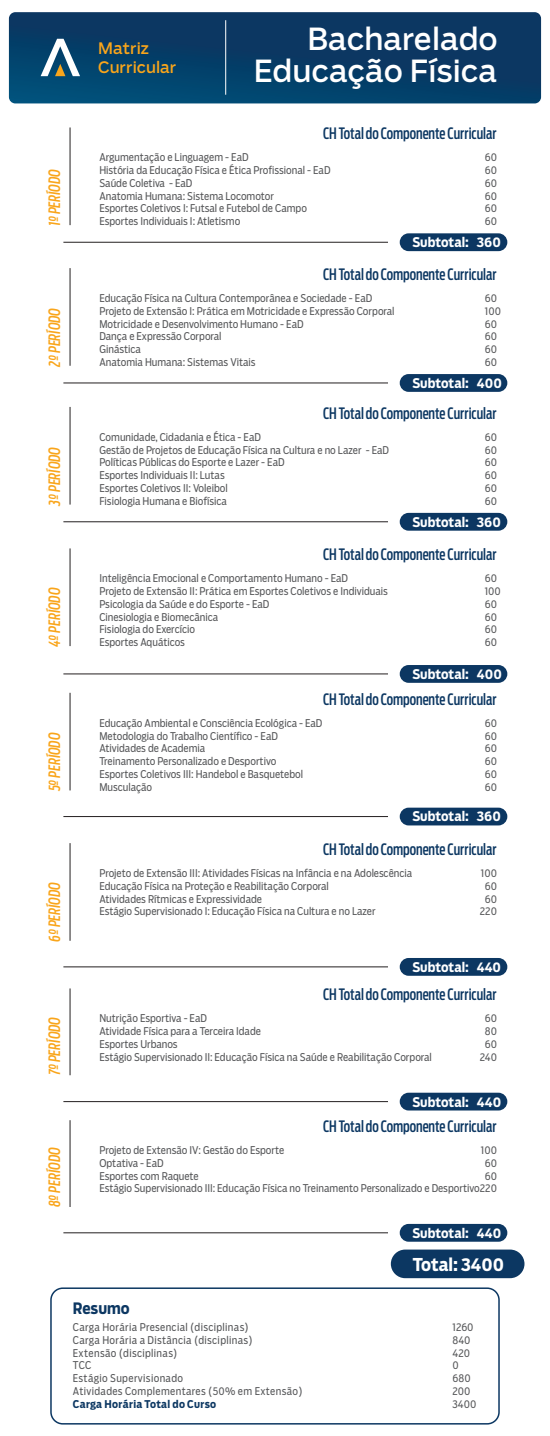
<style>
.page{position:relative;width:550px;height:1436px;background:#fff}
.page>*{position:absolute;margin:0;border:0;box-sizing:border-box;transform-origin:0 0}
.t1{font:30.19px/32.1px "Boomer";color:#fff;text-align:right}
.t2{font:700 17.56px "Boomer Cond";color:#fff}
.t3{font:15.69px/18.8px "Boomer";color:#f9a51b}
.t4{font:15.62px "Boomer Extra Cond";color:#0c3762}
.t5{font:italic 15.62px "Boomer Extra Cond";color:#f9a51b}
.t6{font:700 15.62px "Boomer Cond";color:#0c3762}
.t7{font:700 13.25px "Boomer Cond";color:#fff}
.t8{font:10.62px/12.8px "Boomer Cond";color:#57585a}
.t9{font:10.62px/12.8px "Boomer Cond";letter-spacing:.03em;color:#57585a}
.t10{font:700 10.62px "Boomer Cond";letter-spacing:.03em;color:#0c3762}
</style>
<div class="page">
<div style="left:9px;top:12px;width:531px;height:91px;background:linear-gradient(to right,#05436d,#0b3661);border-radius:6px"></div>
<svg style="left:41px;top:39px;width:39px;height:37px"></svg>
<hr style="left:225px;top:20px;width:1px;height:75px;background:#fff">
<div style="left:399px;top:233px;width:108px;height:18px;background:#0c3762;border-radius:9px"></div>
<hr style="left:63px;top:242px;width:324px;height:1px;background:#231f20">
<div style="left:399px;top:374px;width:108px;height:18px;background:#0c3762;border-radius:9px"></div>
<hr style="left:63px;top:383px;width:324px;height:1px;background:#231f20">
<hr style="left:70px;top:127px;width:1px;height:98px;background:#231f20">
<hr style="left:70px;top:268px;width:1px;height:98px;background:#231f20">
<div style="left:399px;top:513px;width:108px;height:17px;background:#0c3762;border-radius:9px"></div>
<hr style="left:63px;top:521px;width:324px;height:1px;background:#231f20">
<hr style="left:70px;top:407px;width:1px;height:97px;background:#231f20">
<div style="left:399px;top:665px;width:108px;height:17px;background:#0c3762;border-radius:9px"></div>
<hr style="left:63px;top:673px;width:324px;height:1px;background:#231f20">
<hr style="left:70px;top:548px;width:1px;height:98px;background:#231f20">
<div style="left:399px;top:807px;width:108px;height:18px;background:#0c3762;border-radius:9px"></div>
<hr style="left:63px;top:816px;width:324px;height:1px;background:#231f20">
<hr style="left:70px;top:692px;width:1px;height:98px;background:#231f20">
<div style="left:399px;top:957px;width:108px;height:18px;background:#0c3762;border-radius:9px"></div>
<hr style="left:63px;top:966px;width:324px;height:1px;background:#231f20">
<hr style="left:70px;top:843px;width:1px;height:97px;background:#231f20">
<div style="left:399px;top:1092px;width:108px;height:18px;background:#0c3762;border-radius:9px"></div>
<hr style="left:63px;top:1101px;width:324px;height:1px;background:#231f20">
<hr style="left:70px;top:988px;width:1px;height:87px;background:#231f20">
<div style="left:399px;top:1223px;width:108px;height:18px;background:#0c3762;border-radius:9px"></div>
<hr style="left:63px;top:1232px;width:324px;height:1px;background:#231f20">
<hr style="left:70px;top:1119px;width:1px;height:87px;background:#231f20">
<div style="left:390px;top:1249px;width:134px;height:28px;background:#0c3762;border-radius:14px"></div>
<div style="left:50px;top:1287px;width:449px;height:137px;border:2px solid #0c3762;border-radius:12px"></div>
<h3 class="t3" style="left:98px;top:40px;width:80px">Matriz<br>Curricular</h3>
<h1 class="t1" style="left:254px;top:25px;width:245px">Bacharelado<br>Educação Física</h1>
<h3 class="t5" style="left:47px;top:226px;width:58px;rotate:-90deg">1º PERÍODO</h3>
<h3 class="t5" style="left:47px;top:367px;width:60px;rotate:-90deg">2º PERÍODO</h3>
<h3 class="t5" style="left:47px;top:505px;width:60px;rotate:-90deg">3º PERÍODO</h3>
<h3 class="t5" style="left:47px;top:647px;width:61px;rotate:-90deg">4º PERÍODO</h3>
<h3 class="t5" style="left:47px;top:791px;width:60px;rotate:-90deg">5º PERÍODO</h3>
<h3 class="t5" style="left:47px;top:941px;width:61px;rotate:-90deg">6º PERÍODO</h3>
<h3 class="t5" style="left:47px;top:1075px;width:59px;rotate:-90deg">7º PERÍODO</h3>
<h3 class="t5" style="left:47px;top:1206px;width:61px;rotate:-90deg">8º PERÍODO</h3>
<h3 class="t4" style="left:323px;top:127px;width:175px">CH Total do Componente Curricular</h3>
<p class="t8" style="left:484px;top:152px;width:14px;text-align:justify">60<br>60<br>60<br>60<br>60<br>60</p>
<p class="t7" style="left:412px;top:236px;width:90px">Subtotal: 360</p>
<p class="t8" style="left:99px;top:152px;width:232px">Argumentação e Linguagem - EaD<br>História da Educação Física e Ética Profissional - EaD Saúde Coletiva - EaD<br>Anatomia Humana: Sistema Locomotor<br>Esportes Coletivos I: Futsal e Futebol de Campo Esportes Individuais I: Atletismo</p>
<h3 class="t4" style="left:323px;top:267px;width:175px">CH Total do Componente Curricular</h3>
<p class="t8" style="left:484px;top:292px;width:18px">60<br>100<br>60<br>60<br>60<br>60</p>
<p class="t7" style="left:412px;top:377px;width:91px">Subtotal: 400</p>
<p class="t8" style="left:99px;top:292px;width:296px">Educação Física na Cultura Contemporânea e Sociedade - EaD Projeto de Extensão I: Prática em Motricidade e Expressão Corporal Motricidade e Desenvolvimento Humano - EaD<br>Dança e Expressão Corporal<br>Ginástica<br>Anatomia Humana: Sistemas Vitais</p>
<h3 class="t4" style="left:323px;top:406px;width:175px">CH Total do Componente Curricular</h3>
<p class="t8" style="left:484px;top:431px;width:14px;text-align:justify">60<br>60<br>60<br>60<br>60<br>60</p>
<p class="t7" style="left:412px;top:516px;width:90px">Subtotal: 360</p>
<p class="t8" style="left:99px;top:431px;width:291px">Comunidade, Cidadania e Ética - EaD<br>Gestão de Projetos de Educação Física na Cultura e no Lazer - EaD Políticas Públicas do Esporte e Lazer - EaD<br>Esportes Individuais II: Lutas<br>Esportes Coletivos II: Voleibol<br>Fisiologia Humana e Biofísica</p>
<h3 class="t4" style="left:323px;top:548px;width:175px">CH Total do Componente Curricular</h3>
<p class="t8" style="left:484px;top:572px;width:18px">60<br>100<br>60<br>60<br>60<br>60</p>
<p class="t7" style="left:412px;top:668px;width:91px">Subtotal: 400</p>
<p class="t8" style="left:99px;top:572px;width:290px">Inteligência Emocional e Comportamento Humano - EaD<br>Projeto de Extensão II: Prática em Esportes Coletivos e Individuais Psicologia da Saúde e do Esporte - EaD<br>Cinesiologia e Biomecânica<br>Fisiologia do Exercício<br>Esportes Aquáticos</p>
<h3 class="t4" style="left:323px;top:692px;width:175px">CH Total do Componente Curricular</h3>
<p class="t8" style="left:484px;top:717px;width:14px;text-align:justify">60<br>60<br>60<br>60<br>60<br>60</p>
<p class="t7" style="left:412px;top:810px;width:90px">Subtotal: 360</p>
<p class="t8" style="left:99px;top:717px;width:224px">Educação Ambiental e Consciência Ecológica - EaD Metodologia do Trabalho Científico - EaD Atividades de Academia<br>Treinamento Personalizado e Desportivo<br>Esportes Coletivos III: Handebol e Basquetebol Musculação</p>
<h3 class="t4" style="left:323px;top:842px;width:175px">CH Total do Componente Curricular</h3>
<p class="t8" style="left:479px;top:867px;width:19px;text-align:center">100<br>60<br>60<br>220</p>
<p class="t8" style="left:99px;top:867px;width:314px">Projeto de Extensão III: Atividades Físicas na Infância e na Adolescência Educação Física na Proteção e Reabilitação Corporal<br>Atividades Rítmicas e Expressividade<br>Estágio Supervisionado I: Educação Física na Cultura e no Lazer</p>
<p class="t7" style="left:412px;top:961px;width:90px">Subtotal: 440</p>
<h3 class="t4" style="left:323px;top:987px;width:175px">CH Total do Componente Curricular</h3>
<p class="t8" style="left:479px;top:1012px;width:19px;text-align:center">60<br>80<br>60<br>240</p>
<p class="t7" style="left:412px;top:1095px;width:90px">Subtotal: 440</p>
<p class="t8" style="left:99px;top:1012px;width:334px">Nutrição Esportiva - EaD<br>Atividade Física para a Terceira Idade<br>Esportes Urbanos<br>Estágio Supervisionado II: Educação Física na Saúde e Reabilitação Corporal</p>
<h3 class="t4" style="left:323px;top:1119px;width:175px">CH Total do Componente Curricular</h3>
<p class="t8" style="left:480px;top:1144px;width:18px;text-align:center">100<br>60<br>60</p>
<p class="t8" style="left:99px;top:1144px;width:399px">Projeto de Extensão IV: Gestão do Esporte<br>Optativa - EaD<br>Esportes com Raquete<br>Estágio Supervisionado III: Educação Física no Treinamento Personalizado e Desportivo220</p>
<p class="t7" style="left:412px;top:1226px;width:90px">Subtotal: 440</p>
<h3 class="t6" style="left:73px;top:1301px;width:58px">Resumo</h3>
<p class="t9" style="left:73px;top:1321px;width:231px">Carga Horária Presencial (disciplinas)<br>Carga Horária a Distância (disciplinas)<br>Extensão (disciplinas)<br>TCC<br>Estágio Supervisionado<br>Atividades Complementares (50% em Extensão)</p>
<p class="t10" style="left:73px;top:1398px;width:145px">Carga Horária Total do Curso</p>
<h2 class="t2" style="left:412px;top:1256px;width:93px">Total: 3400</h2>
<p class="t8" style="left:452px;top:1321px;width:25px">1260<br>840<br>420<br>0<br>680<br>200<br>3400</p>
</div>
